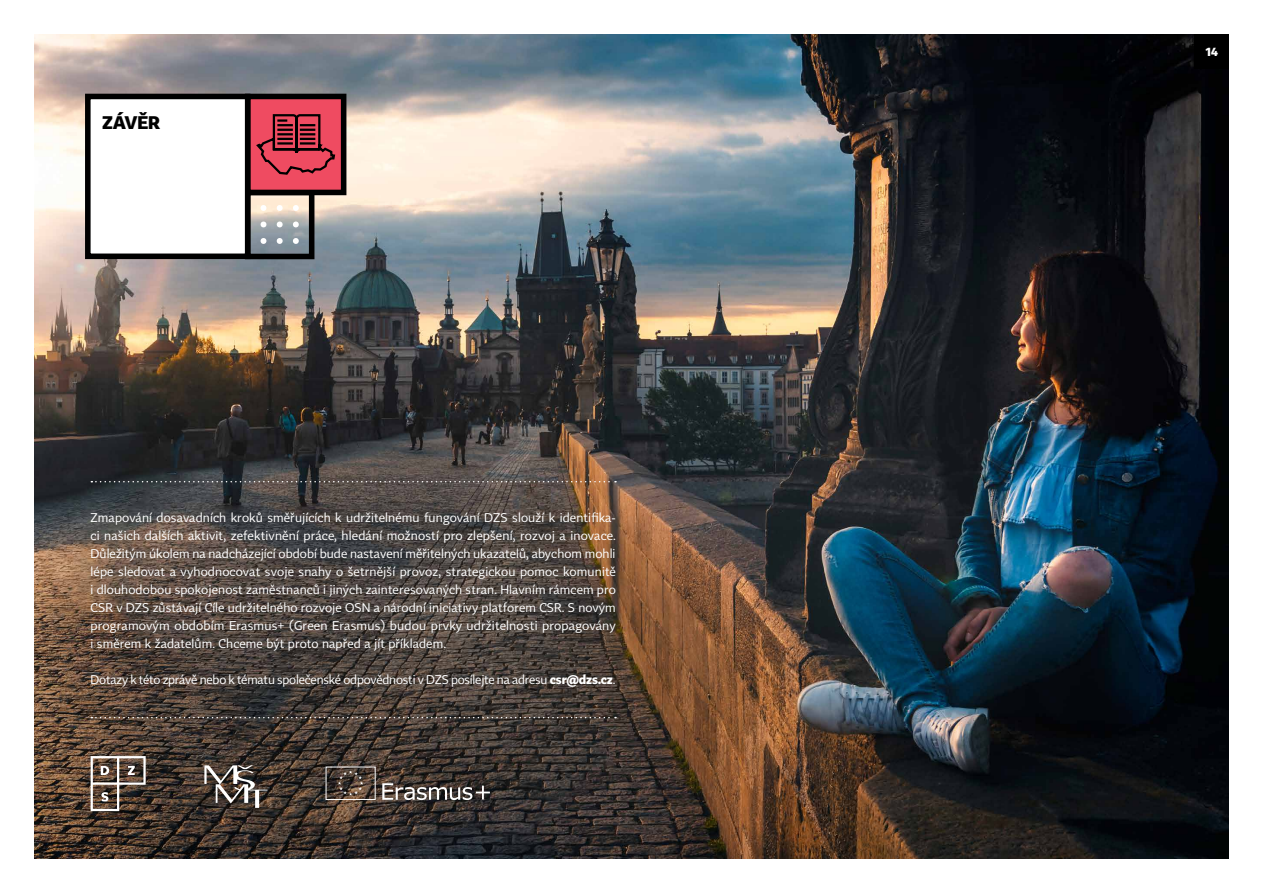
<style>
.page{position:relative;width:1263px;height:893px;background:#fff}
.page>*{position:absolute;margin:0;border:0;box-sizing:border-box;transform-origin:0 0}
.t1{font:700 18px "Tabac Sans";color:#000}
.t2{font:12.45px/18px "Tabac Sans";letter-spacing:-.015em;color:#fff;text-align:justify}
.t3{font:700 12px "Tabac Sans";color:#fff}
.s1{font-weight:700}
</style>
<div class="page">
<img style="left:34px;top:34px;width:1195px;height:825px">
<div style="left:245px;top:190px;width:69px;height:69px;border:6px solid #000"></div>
<div style="left:245px;top:94px;width:101px;height:101px;background:#ef4b61;border:6px solid #000"></div>
<div style="left:85px;top:94px;width:165px;height:165px;background:#fff;border:6px solid #000"></div>
<svg style="left:260px;top:238px;width:7px;height:6px"></svg>
<svg style="left:276px;top:238px;width:7px;height:6px"></svg>
<svg style="left:293px;top:238px;width:6px;height:6px"></svg>
<svg style="left:260px;top:221px;width:7px;height:7px"></svg>
<svg style="left:276px;top:221px;width:7px;height:7px"></svg>
<svg style="left:293px;top:221px;width:6px;height:7px"></svg>
<svg style="left:260px;top:205px;width:7px;height:6px"></svg>
<svg style="left:276px;top:205px;width:7px;height:6px"></svg>
<svg style="left:293px;top:205px;width:6px;height:6px"></svg>
<div style="left:1195px;top:34px;width:34px;height:34px;background:#000"></div>
<svg style="left:91px;top:717px;width:525px;height:1px"></svg>
<svg style="left:91px;top:481px;width:525px;height:1px"></svg>
<svg style="left:382px;top:783px;width:108px;height:17px"></svg>
<div style="left:326px;top:767px;width:50px;height:33px;border:1px solid #fff"></div>
<svg style="left:338px;top:770px;width:25px;height:26px"></svg>
<svg style="left:204px;top:765px;width:63px;height:43px;background:#68605a"></svg>
<svg style="left:91px;top:756px;width:55px;height:55px"></svg>
<svg style="left:256px;top:114px;width:80px;height:61px"></svg>
<h1 class="t1" style="left:102px;top:112px;width:59px">ZÁVĚR</h1>
<p class="t2" style="left:91px;top:509px;width:527px">Zmapování dosavadních kroků směřujících k udržitelnému fungování DZS slouží k identifika&shy;ci našich dalších aktivit, zefektivnění práce, hledání možností pro zlepšení, rozvoj a inovace.<br>Důležitým úkolem na nadcházející období bude nastavení měřitelných ukazatelů, abychom mohli lépe sledovat a vyhodnocovat svoje snahy o šetrnější provoz, strategickou pomoc komunitě i dlouhodobou spokojenost zaměstnanců i jiných zainteresovaných stran. Hlavním rámcem pro CSR v DZS zůstávají Cíle udržitelného rozvoje OSN a národní iniciativy platforem CSR. S novým programovým obdobím Erasmus+ (Green Erasmus) budou prvky udržitelnosti propagovány i směrem k žadatelům. Chceme být proto napřed a jít příkladem.</p>
<p class="t2" style="left:91px;top:671px;width:526px">Dotazy k této zprávě nebo k tématu společenské odpovědnosti v DZS posílejte na adresu <span class="s1">csr@dzs.cz</span>.</p>
<p class="t3" style="left:1206px;top:44px;width:14px">14</p>
</div>
